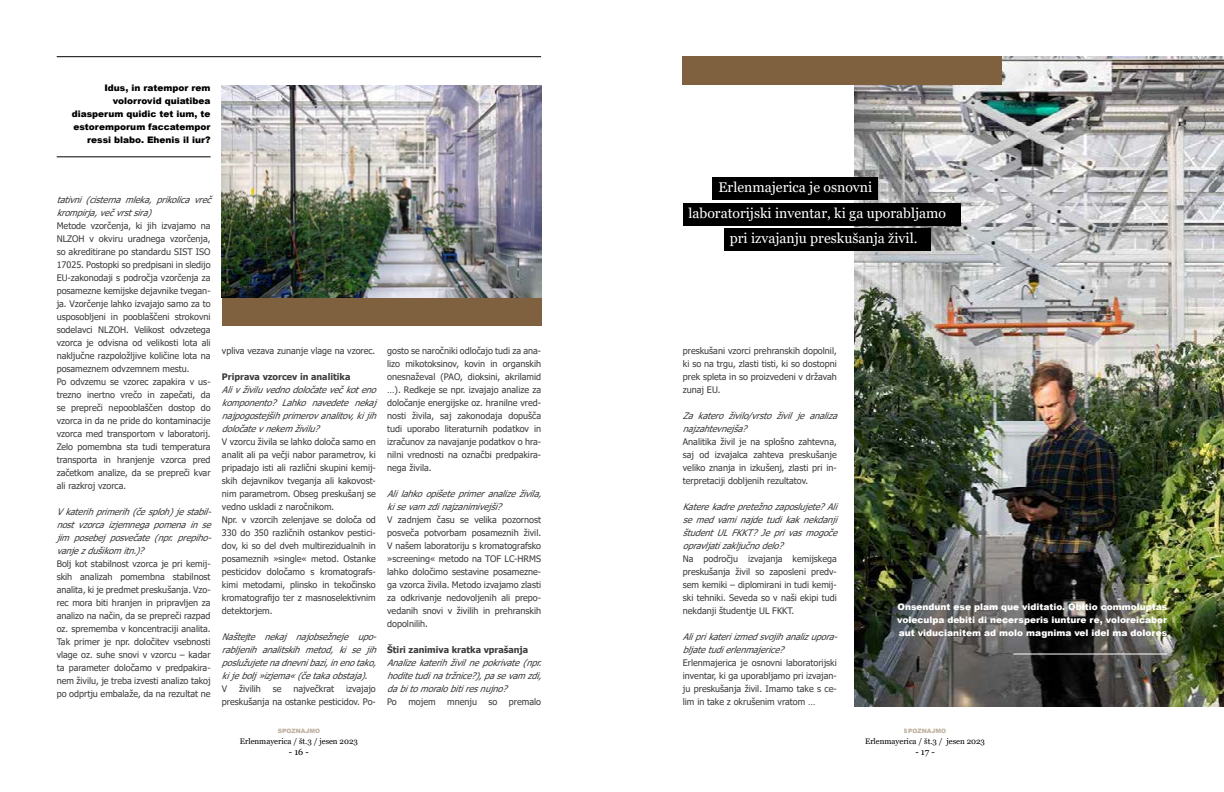
<style>
.page{position:relative;width:1224px;height:792px;background:#fff}
.page>*{position:absolute;margin:0;border:0;box-sizing:border-box;transform-origin:0 0}
.t1{font:14px "Georgia";color:#fff}
.t2{font:9px/13px "Tahoma";color:#3c3c3b;text-align:justify}
.t3{font:italic 9px/13px "Tahoma";color:#3c3c3b;text-align:justify}
.t4{font:900 9px/13px "Arial";color:#fff;text-align:justify}
.t5{font:900 9px/13px "Arial";color:#000;text-align:right}
.t6{font:700 9px "Tahoma";color:#3c3c3b}
.t7{font:9px "Georgia";color:#000}
.t8{font:8px "Georgia";color:#000}
.t9{font:900 6px "Arial";color:#7f603f}
</style>
<div class="page">
<hr style="left:57px;top:56px;width:484px;height:1px;background:#000">
<hr style="left:57px;top:156px;width:154px;height:1px;background:#000">
<div style="left:222px;top:298px;width:319px;height:28px;background:#7f603f"></div>
<img style="left:222px;top:85px;width:319px;height:213px">
<img style="left:854px;top:57px;width:370px;height:650px">
<div style="left:683px;top:57px;width:319px;height:28px;background:#7f603f"></div>
<div style="left:713px;top:177px;width:165px;height:23px;background:#000"></div>
<div style="left:683px;top:203px;width:278px;height:22px;background:#000"></div>
<div style="left:724px;top:228px;width:207px;height:23px;background:#000"></div>
<hr style="left:1013px;top:654px;width:154px;height:1px;background:#fff">
<p class="t5" style="left:72px;top:81px;width:140px">Idus, in ratempor rem volorrovid quiatibea diasperum quidic tet ium, te estoremporum faccatempor ressi blabo. Ehenis il iur?</p>
<p class="t3" style="left:57px;top:193px;width:160px">tativni(cisternamleka,prikolicavreč krompirja,večvrstsira)</p>
<p class="t2" style="left:57px;top:219px;width:155px;text-align:left">Metode vzorčenja, ki jih izvajamo na NLZOH v okviru uradnega vzorčenja, so akreditirane po standardu SIST ISO 17025. Postopki so predpisani in sledijo EU-zakonodaji s področja vzorčenja za posamezne kemijske dejavnike tvegan&shy;ja. Vzorčenje lahko izvajajo samo za to usposobljeni in pooblaščeni strokovni sodelavci NLZOH. Velikost odvzetega vzorca je odvisna od velikosti lota ali naključne razpoložljive količine lota na posameznem odvzemnem mestu.<br>Po odvzemu se vzorec zapakira v us&shy;trezno inertno vrečo in zapečati, da se prepreči nepooblaščen dostop do vzorca in da ne pride do kontaminacije vzorca med transportom v laboratorij.<br>Zelo pomembna sta tudi temperatura transporta in hranjenje vzorca pred začetkom analize, da se prepreči kvar ali razkroj vzorca.</p>
<p class="t3" style="left:57px;top:505px;width:160px">Vkaterihprimerih(česploh)jestabil&shy;nostvzorcaizjemnegapomenainse jimposebejposvečate(npr.prepiho&shy;vanjezdušikomitn.)?</p>
<p class="t2" style="left:57px;top:557px;width:155px">Bolj kot stabilnost vzorca je pri kemij&shy;skih analizah pomembna stabilnost analita, ki je predmet preskušanja. Vzo&shy;rec mora biti hranjen in pripravljen za analizo na način, da se prepreči razpad oz. sprememba v koncentraciji analita.<br>Tak primer je npr. določitev vsebnosti vlage oz. suhe snovi v vzorcu – kadar ta parameter določamo v predpakira&shy;nem živilu, je treba izvesti analizo takoj po odprtju embalaže, da na rezultat ne</p>
<p class="t2" style="left:222px;top:345px;width:155px">vpliva vezava zunanje vlage na vzorec.</p>
<p class="t6" style="left:222px;top:370px;width:130px">Priprava vzorcev in analitika</p>
<p class="t3" style="left:222px;top:384px;width:160px">Alivživiluvednodoločatevečkoteno komponento? Lahko navedete nekaj najpogostejšihprimerovanalitov,kijih določatevnekemživilu?</p>
<p class="t2" style="left:222px;top:436px;width:155px;text-align:left">V vzorcu živila se lahko določa samo en analit ali pa večji nabor parametrov, ki pripadajo isti ali različni skupini kemij&shy;skih dejavnikov tveganja ali kakovost&shy;nim parametrom. Obseg preskušanj se vedno uskladi z naročnikom.<br>Npr. v vzorcih zelenjave se določa od 330 do 350 različnih ostankov pestici&shy;dov, ki so del dveh multirezidualnih in posameznih »single« metod. Ostanke pesticidov določamo s kromatografs&shy;kimi metodami, plinsko in tekočinsko kromatografijo ter z masnoselektivnim detektorjem.</p>
<p class="t3" style="left:222px;top:631px;width:160px">Naštejte nekaj najobsežneje upo&shy;rabljenih analitskih metod, ki se jih poslužujetenadnevnibazi,inenotako, kijebolj»izjema«(četakaobstaja).</p>
<p class="t2" style="left:222px;top:683px;width:7px">V</p>
<p class="t2" style="left:239px;top:683px;width:23px">živilih</p>
<p class="t2" style="left:273px;top:683px;width:10px">se</p>
<p class="t2" style="left:293px;top:683px;width:42px">največkrat</p>
<p class="t2" style="left:222px;top:683px;width:155px;text-align:right">izvajajo<br>preskušanja na ostanke pesticidov. Po-</p>
<p class="t9" style="left:278px;top:727px;width:44px">SPOZNAJMO</p>
<p class="t8" style="left:240px;top:737px;width:120px">Erlenmayerica / št.3 / jesen 2023</p>
<p class="t7" style="left:289px;top:747px;width:22px">- 16 -</p>
<p class="t2" style="left:387px;top:345px;width:155px">gosto se naročniki odločajo tudi za ana&shy;lizo mikotoksinov, kovin in organskih onesnaževal (PAO, dioksini, akrilamid …). Redkeje se npr. izvajajo analize za določanje energijske oz. hranilne vred&shy;nosti živila, saj zakonodaja dopušča tudi uporabo literaturnih podatkov in izračunov za navajanje podatkov o hra&shy;nilni vrednosti na označbi predpakira&shy;nega živila.</p>
<p class="t3" style="left:387px;top:488px;width:160px">Alilahkoopišeteprimeranalizeživila, kisevamzdinajzanimivejši?</p>
<p class="t2" style="left:387px;top:514px;width:155px">V zadnjem času se velika pozornost posveča potvorbam posameznih živil.<br>V našem laboratoriju s kromatografsko »screening« metodo na TOF LC-HRMS lahko določimo sestavine posamezne&shy;ga vzorca živila. Metodo izvajamo zlasti za odkrivanje nedovoljenih ali prepo&shy;vedanih snovi v živilih in prehranskih dopolnilih.</p>
<p class="t6" style="left:387px;top:643px;width:143px">Štiri zanimiva kratka vprašanja</p>
<p class="t3" style="left:387px;top:657px;width:160px">Analizekaterihživilnepokrivate(npr. hoditetudinatržnice?),pasevamzdi, dabitomoralobitiresnujno?</p>
<p class="t2" style="left:387px;top:696px;width:11px">Po</p>
<p class="t2" style="left:408px;top:696px;width:29px">mojem</p>
<p class="t2" style="left:447px;top:696px;width:31px">mnenju</p>
<p class="t2" style="left:489px;top:696px;width:10px">so</p>
<p class="t2" style="left:509px;top:696px;width:34px">premalo</p>
<h1 class="t1" style="left:719px;top:179px;width:155px">Erlenmajerica je osnovni</h1>
<h1 class="t1" style="left:689px;top:204px;width:259px">laboratorijski inventar, ki ga uporabljamo</h1>
<h1 class="t1" style="left:730px;top:230px;width:189px">pri izvajanju preskušanja živil.</h1>
<p class="t2" style="left:683px;top:345px;width:155px">preskušani vzorci prehranskih dopolnil, ki so na trgu, zlasti tisti, ki so dostopni prek spleta in so proizvedeni v državah zunaj EU.</p>
<p class="t3" style="left:683px;top:410px;width:160px">Za katero živilo/vrsto živil je analiza najzahtevnejša?</p>
<p class="t2" style="left:683px;top:436px;width:155px">Analitika živil je na splošno zahtevna, saj od izvajalca zahteva preskušanje veliko znanja in izkušenj, zlasti pri in&shy;terpretaciji dobljenih rezultatov.</p>
<p class="t3" style="left:683px;top:501px;width:160px">Katerekadrepretežnozaposlujete?Ali semedvaminajdetudikaknekdanji študentULFKKT?Jeprivasmogoče opravljatizaključnodelo?</p>
<p class="t2" style="left:683px;top:553px;width:155px">Na področju izvajanja kemijskega preskušanja živil so zaposleni predv&shy;sem kemiki – diplomirani in tudi kemij&shy;ski tehniki. Seveda so v naši ekipi tudi nekdanji študentje UL FKKT.</p>
<p class="t3" style="left:683px;top:631px;width:160px">Aliprikateriizmedsvojihanalizupora&shy;bljatetudierlenmajerice?</p>
<p class="t2" style="left:683px;top:657px;width:155px">Erlenmajerica je osnovni laboratorijski inventar, ki ga uporabljamo pri izvajan&shy;ju preskušanja živil. Imamo take s ce&shy;lim in take z okrušenim vratom …</p>
<p class="t4" style="left:897px;top:600px;width:272px">Onsendunt ese plam que viditatio. Obitio commoluptas voleculpa debiti di necersperis iunture re, voloreicabor aut viducianitem ad molo magnima vel idel ma dolores</p>
<p class="t9" style="left:904px;top:727px;width:44px">SPOZNAJMO</p>
<p class="t8" style="left:865px;top:737px;width:121px">Erlenmayerica / št.3 / jesen 2023</p>
<p class="t7" style="left:915px;top:747px;width:21px">- 17 -</p>
</div>
